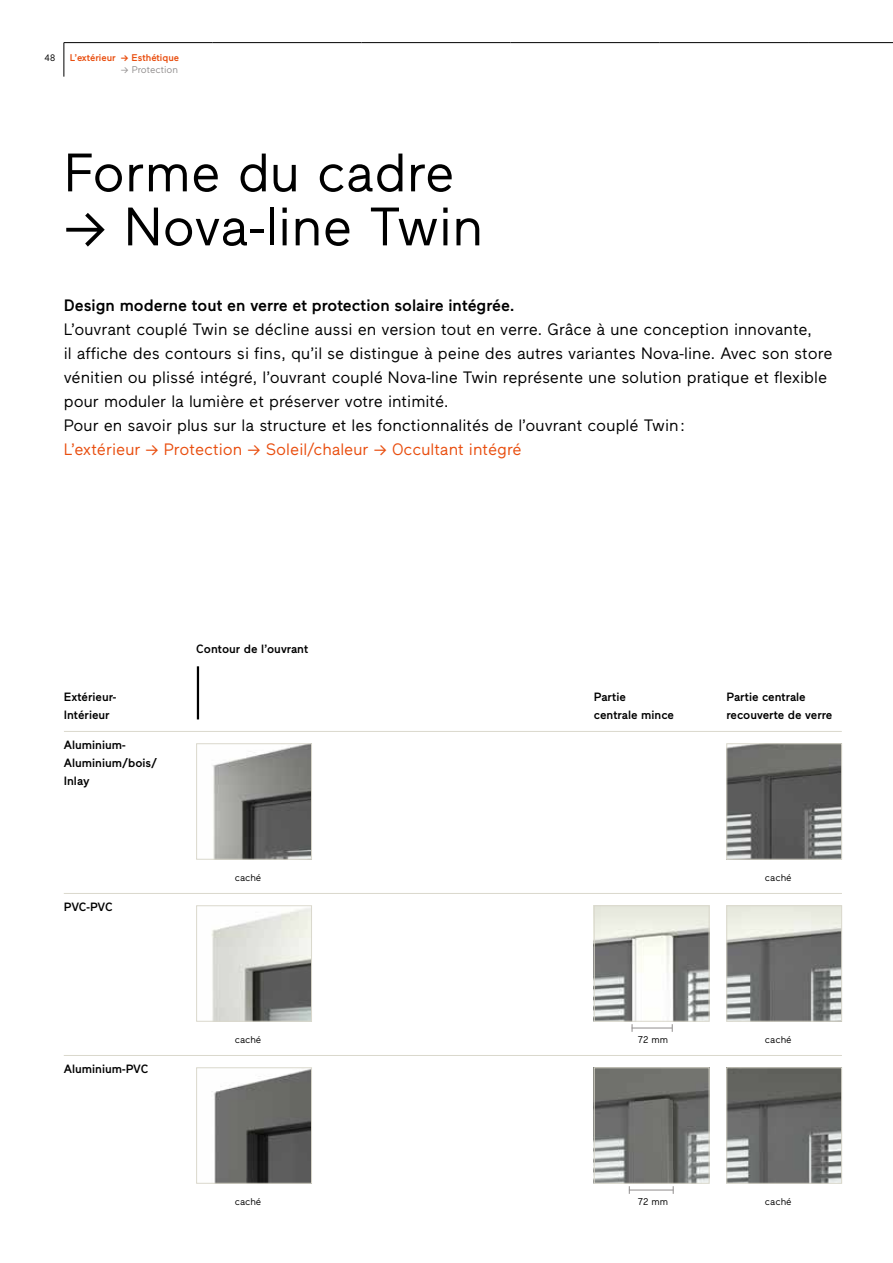
<style>
.page{position:relative;width:893px;height:1263px;background:#fff}
.page>*{position:absolute;margin:0;border:0;box-sizing:border-box;transform-origin:0 0}
.t1{font:54px "Maax Finstral";color:#000}
.t2{font:16.5px/24px "Maax Finstral";color:#000}
.t3{font:16.5px "Maax Finstral";color:#e94e0f}
.t4{font:500 16.5px "Maax Finstral";color:#000}
.t5{font:500 12px/18px "Maax Finstral";color:#000}
.t6{font:9.75px "Maax Finstral";color:#000}
.t7{font:500 9.75px "Maax Finstral";color:#e94e0f}
.t8{font:9.75px "Maax Finstral";color:#908d8d}
.t9{font:9.3px "Maax Finstral";color:#000}
</style>
<div class="page">
<img style="left:212px;top:745px;width:98px;height:112px">
<div style="left:196px;top:743px;width:116px;height:116px;border:1px solid #dad8cc"></div>
<img style="left:211px;top:908px;width:99px;height:111px">
<div style="left:196px;top:905px;width:116px;height:116px;border:1px solid #dad8cc"></div>
<img style="left:212px;top:1069px;width:98px;height:112px">
<div style="left:196px;top:1067px;width:116px;height:116px;border:1px solid #dad8cc"></div>
<img style="left:728px;top:745px;width:112px;height:112px">
<div style="left:726px;top:743px;width:116px;height:116px;border:1px solid #dad8cc"></div>
<img style="left:596px;top:907px;width:111px;height:112px">
<div style="left:594px;top:905px;width:115px;height:116px;border:1px solid #dad8cc"></div>
<img style="left:728px;top:907px;width:112px;height:112px">
<div style="left:726px;top:905px;width:116px;height:116px;border:1px solid #dad8cc"></div>
<img style="left:596px;top:1069px;width:111px;height:112px">
<div style="left:594px;top:1067px;width:115px;height:116px;border:1px solid #dad8cc"></div>
<img style="left:728px;top:1069px;width:112px;height:112px">
<div style="left:726px;top:1067px;width:116px;height:116px;border:1px solid #dad8cc"></div>
<hr style="left:64px;top:42px;width:149px;height:1px;background:#000">
<hr style="left:64px;top:43px;width:1px;height:34px;background:#000">
<hr style="left:213px;top:42px;width:149px;height:1px;background:#000">
<hr style="left:362px;top:42px;width:148px;height:1px;background:#000">
<hr style="left:510px;top:42px;width:149px;height:1px;background:#000">
<hr style="left:659px;top:42px;width:149px;height:1px;background:#000">
<hr style="left:808px;top:42px;width:85px;height:1px;background:#000">
<hr style="left:197px;top:666px;width:2px;height:53px;background:#000">
<hr style="left:632px;top:1028px;width:40px;height:1px;background:#908d8d">
<hr style="left:629px;top:1190px;width:44px;height:1px;background:#908d8d">
<hr style="left:64px;top:731px;width:778px;height:1px;background:#dad8cc">
<hr style="left:64px;top:893px;width:778px;height:1px;background:#dad8cc">
<hr style="left:64px;top:1055px;width:778px;height:1px;background:#dad8cc">
<p class="t9" style="left:45px;top:51px;width:12px">48</p>
<p class="t7" style="left:70px;top:51px;width:111px">L’extérieur → Esthétique</p>
<p class="t8" style="left:121px;top:63px;width:59px">→ Protection</p>
<h1 class="t1" style="left:64px;top:135px;width:392px">Forme du cadre</h1>
<h1 class="t1" style="left:64px;top:189px;width:421px">→ Nova-line Twin</h1>
<p class="t4" style="left:64px;top:294px;width:452px">Design moderne tout en verre et protection solaire intégrée.</p>
<p class="t2" style="left:64px;top:316px;width:770px">L’ouvrant couplé Twin se décline aussi en version tout en verre. Grâce à une conception innovante,<br>il affiche des contours si fins, qu’il se distingue à peine des autres variantes Nova-line. Avec son store vénitien ou plissé intégré, l’ouvrant couplé Nova-line Twin représente une solution pratique et flexible pour moduler la lumière et préserver votre intimité.<br>Pour en savoir plus sur la structure et les fonctionnalités de l’ouvrant couplé Twin :</p>
<p class="t3" style="left:64px;top:438px;width:459px">L’extérieur → Protection → Soleil/chaleur → Occultant intégré</p>
<p class="t5" style="left:64px;top:687px;width:54px">Extérieur-<br>Intérieur</p>
<p class="t5" style="left:64px;top:735px;width:95px">Aluminium-<br>Aluminium/bois/<br>Inlay</p>
<p class="t5" style="left:64px;top:897px;width:50px">PVC-PVC</p>
<p class="t5" style="left:196px;top:639px;width:113px">Contour de l’ouvrant</p>
<p class="t6" style="left:235px;top:871px;width:28px">caché</p>
<p class="t5" style="left:64px;top:1059px;width:86px">Aluminium-PVC</p>
<p class="t6" style="left:235px;top:1033px;width:28px">caché</p>
<p class="t6" style="left:235px;top:1195px;width:28px">caché</p>
<p class="t5" style="left:594px;top:687px;width:82px">Partie<br>centrale mince</p>
<p class="t5" style="left:726px;top:687px;width:107px">Partie centrale recouverte de verre</p>
<p class="t6" style="left:638px;top:1033px;width:32px">72 mm</p>
<p class="t6" style="left:638px;top:1195px;width:32px">72 mm</p>
<p class="t6" style="left:765px;top:871px;width:28px">caché</p>
<p class="t6" style="left:765px;top:1033px;width:28px">caché</p>
<p class="t6" style="left:765px;top:1195px;width:28px">caché</p>
</div>
